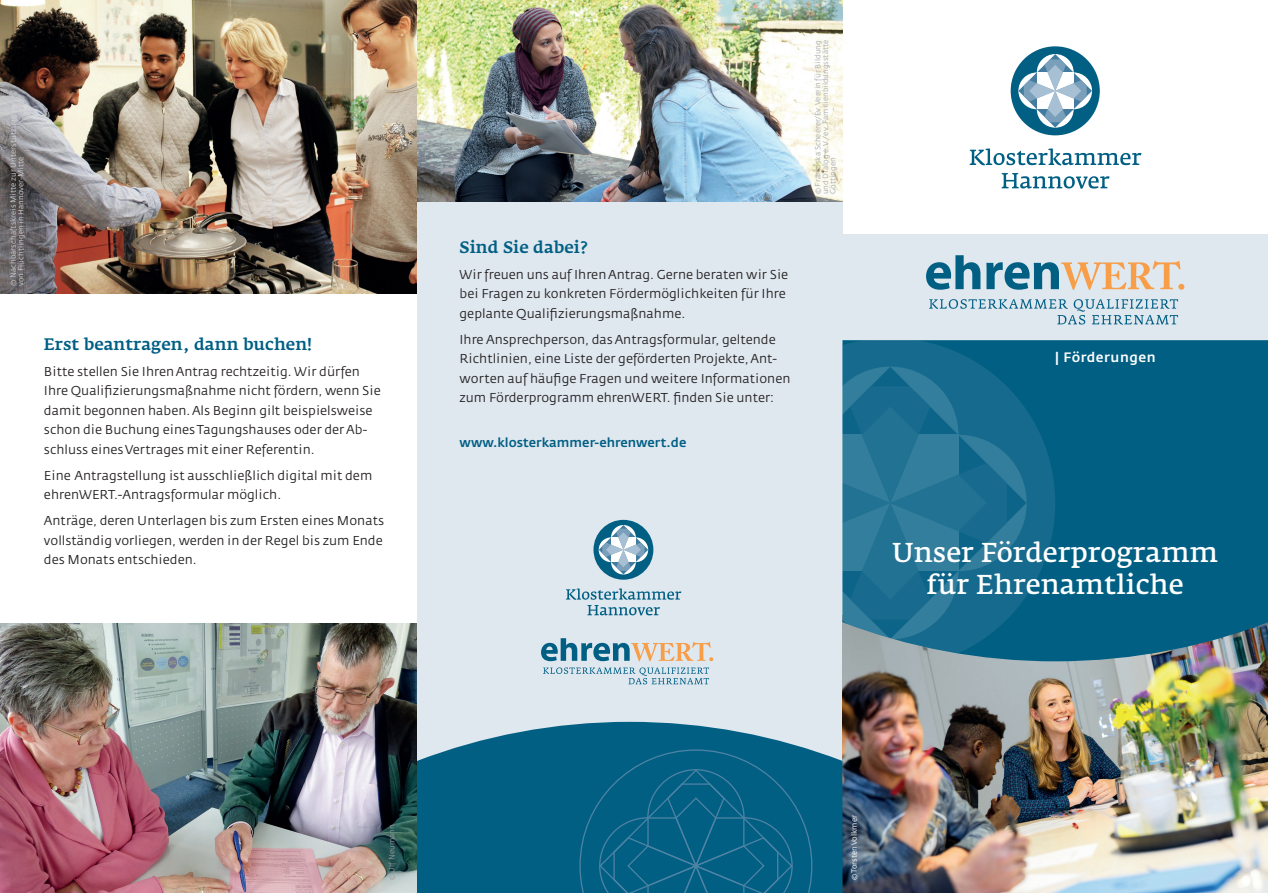
<style>
.page{position:relative;width:1268px;height:893px;background:#fff}
.page>*{position:absolute;margin:0;border:0;box-sizing:border-box;transform-origin:0 0}
.t1{font:27px/32.4px "Fedra Serif A";color:#fff;text-align:center}
.t2{font:500 16.5px "Fedra Serif A";color:#015f84}
.t3{font:500 13.5px "Fedra Sans";letter-spacing:.04em;color:#fff}
.t4{font:12.75px/19.5px "Fedra Sans";color:#231f20}
.t5{font:500 12.75px "Fedra Sans";color:#015f84}
.t6{font:7.5px/7.5px "Fedra Sans";color:#a8a9ad;text-align:justify}
.t7{font:7.5px/7.5px "Fedra Sans";color:#d1d2d4}
.t8{font:7.5px "Fedra Sans";color:#fff}
.t9{font:7.5px "Fedra Sans";color:#9b9da0}
</style>
<div class="page">
<div style="left:840px;top:235px;width:427px;height:110px;background:#dfe7ef"></div>
<div style="left:417px;top:0;width:425px;height:774px;background:#dfe7ef"></div>
<img style="left:842px;top:661px;width:425px;height:232px">
<div style="left:1054px;top:340px;width:213px;height:321px;background:#015f84"></div>
<svg style="left:842px;top:340px;width:212px;height:321px;background:#1f6e8e"></svg>
<svg style="left:842px;top:367px;width:184px;height:272px;background:#1d6e8f"></svg>
<svg style="left:842px;top:386px;width:164px;height:233px;background:#227293"></svg>
<svg style="left:417px;top:722px;width:425px;height:171px;background:#1f7192"></svg>
<div style="left:1010px;top:46px;width:89px;height:89px;background:#015f84;border-radius:50%"></div>
<svg style="left:1018px;top:54px;width:73px;height:74px"></svg>
<svg style="left:1001px;top:173px;width:108px;height:16px"></svg>
<svg style="left:969px;top:148px;width:172px;height:17px"></svg>
<svg style="left:579px;top:749px;width:233px;height:144px;background:#076186"></svg>
<svg style="left:926px;top:255px;width:54px;height:35px"></svg>
<svg style="left:986px;top:261px;width:198px;height:29px"></svg>
<svg style="left:929px;top:299px;width:248px;height:26px"></svg>
<svg style="left:541px;top:638px;width:172px;height:23px"></svg>
<svg style="left:543px;top:667px;width:166px;height:17px"></svg>
<img style="left:417px;top:0;width:425px;height:202px">
<div style="left:593px;top:520px;width:60px;height:60px;background:#015f84;border-radius:50%"></div>
<svg style="left:598px;top:525px;width:50px;height:49px"></svg>
<svg style="left:566px;top:588px;width:115px;height:28px"></svg>
<img style="left:0;top:0;width:417px;height:293px">
<img style="left:0;top:624px;width:417px;height:269px">
<p class="t7" style="left:10px;top:286px;width:173px;rotate:-90deg">© Nachbarschaftskreis Mitte zur Unterstützung von Flüchtlingen in Hannover-Mitte</p>
<p class="t2" style="left:44px;top:335px;width:269px">Erst beantragen, dann buchen!</p>
<p class="t4" style="left:44px;top:362px;width:338px">Bitte stellen Sie Ihren Antrag rechtzeitig. Wir dürfen Ihre Qualifizierungsmaßnahme nicht fördern, wenn Sie damit begonnen haben. Als Beginn gilt beispielsweise schon die Buchung eines Tagungshauses oder der Ab&shy;schluss eines Vertrages mit einer Referentin.</p>
<p class="t4" style="left:44px;top:466px;width:330px">Eine Antragstellung ist ausschließlich digital mit dem ehrenWERT.-Antragsformular möglich.</p>
<p class="t4" style="left:44px;top:511px;width:341px;text-align:justify">Anträge, deren Unterlagen bis zum Ersten eines Monats vollständig vorliegen, werden in der Regel bis zum Ende des Monats entschieden.</p>
<p class="t2" style="left:459px;top:237px;width:130px">Sind Sie dabei?</p>
<p class="t4" style="left:459px;top:265px;width:330px">Wir freuen uns auf Ihren Antrag. Gerne beraten wir Sie bei Fragen zu konkreten Fördermöglichkeiten für Ihre geplante Qualifizierungsmaßnahme.</p>
<p class="t4" style="left:459px;top:330px;width:332px">Ihre Ansprechperson, das Antragsformular, geltende Richtlinien, eine Liste der geförderten Projekte, Ant&shy;worten auf häufige Fragen und weitere Informationen zum Förderprogramm ehrenWERT. finden Sie unter:</p>
<p class="t5" style="left:459px;top:436px;width:228px">www.klosterkammer-ehrenwert.de</p>
<p class="t6" style="left:814px;top:194px;width:156px;rotate:-90deg">© Franziska Scheerer/Ev. Verein für Bildung und Dialog e. V./ev. Familienbildungsstätte Göttingen</p>
<p class="t3" style="left:1054px;top:349px;width:102px">| Förderungen</p>
<h1 class="t1" style="left:892px;top:536px;width:327px">Unser Förderprogramm für Ehrenamtliche</h1>
<p class="t9" style="left:388px;top:880px;width:57px;rotate:-90deg">© Ulf Neumann</p>
<p class="t8" style="left:849px;top:880px;width:67px;rotate:-90deg">© Torsten Volkmer</p>
</div>
